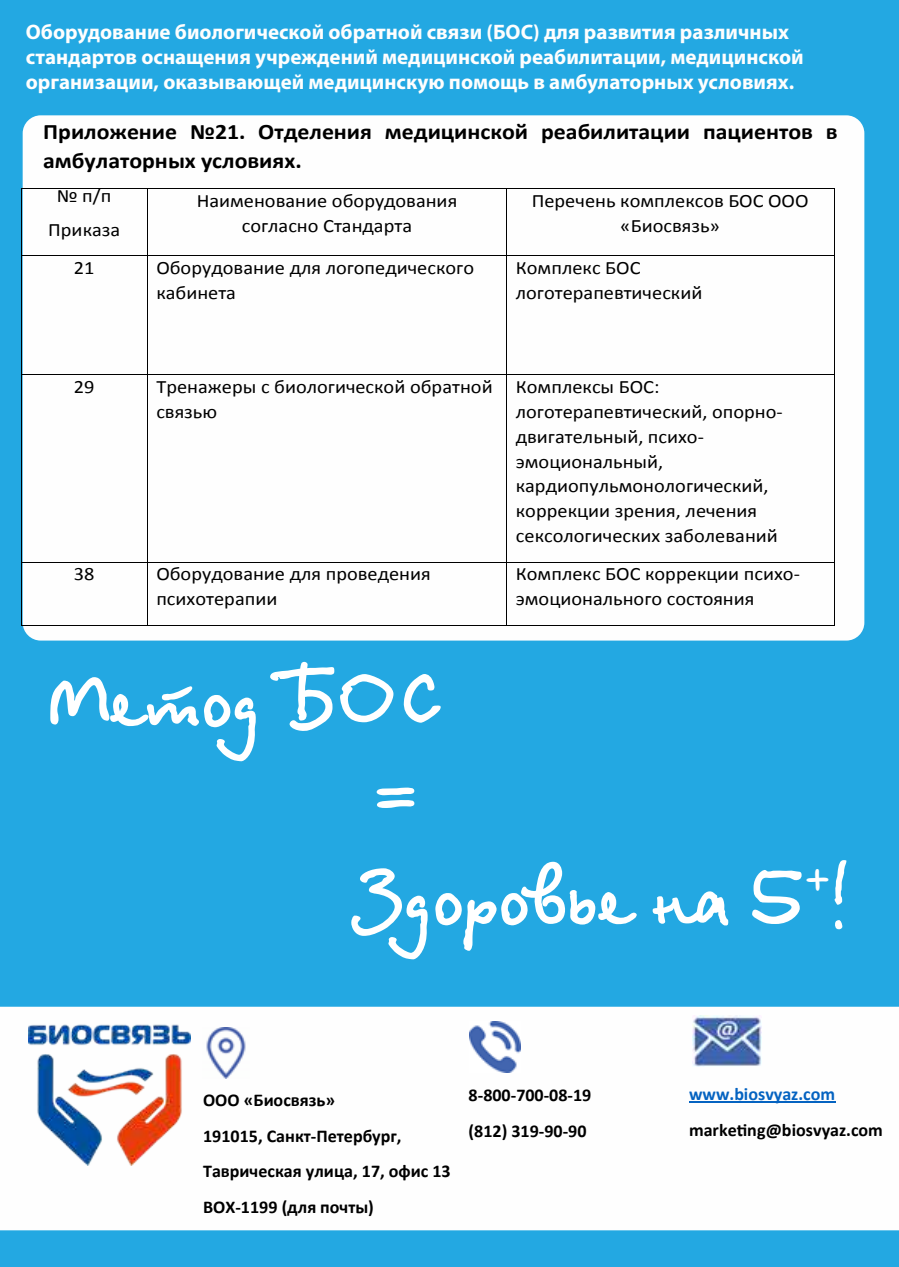
<style>
.page{position:relative;width:899px;height:1267px;background:#fff}
.page>*{position:absolute;margin:0;border:0;box-sizing:border-box;transform-origin:0 0}
.t1{font:700 82.5px/99px "Betina Script C";color:#fff}
.t2{font:700 22.05px/29.1px "Calibri";color:#000;scale:1.08 1}
.t3{font:700 21px/25.2px "Myriad Pro";color:#fefefe}
.t4{font:18.9px/24.9px "Calibri";color:#000;scale:1.08 1}
.t5{font:700 18px/35.7px "Calibri";color:#000}
.t6{font:700 18px "Calibri";color:#0563c1}
</style>
<div class="page">
<div style="left:0;top:0;width:899px;height:1266px;background:#23a8e2"></div>
<div style="left:23px;top:115px;width:841px;height:525px;background:#fefefe;border-radius:18px"></div>
<div style="left:0;top:1006px;width:899px;height:224px;background:#fefefe"></div>
<img style="left:28px;top:1021px;width:162px;height:144px">
<img style="left:203px;top:1027px;width:46px;height:51px">
<img style="left:469px;top:1021px;width:51px;height:51px">
<img style="left:693px;top:1015px;width:69px;height:51px">
<hr style="left:689px;top:1101px;width:146px;height:1px;background:#0563c1">
<hr style="left:22px;top:188px;width:125px;height:1px;background:#000">
<hr style="left:148px;top:188px;width:358px;height:1px;background:#000">
<hr style="left:507px;top:188px;width:327px;height:1px;background:#000">
<hr style="left:21px;top:189px;width:1px;height:66px;background:#000">
<hr style="left:147px;top:189px;width:1px;height:66px;background:#000">
<hr style="left:506px;top:189px;width:1px;height:66px;background:#000">
<hr style="left:834px;top:189px;width:1px;height:66px;background:#000">
<hr style="left:22px;top:255px;width:125px;height:1px;background:#000">
<hr style="left:148px;top:255px;width:358px;height:1px;background:#000">
<hr style="left:507px;top:255px;width:327px;height:1px;background:#000">
<hr style="left:21px;top:256px;width:1px;height:118px;background:#000">
<hr style="left:147px;top:256px;width:1px;height:118px;background:#000">
<hr style="left:506px;top:256px;width:1px;height:118px;background:#000">
<hr style="left:834px;top:256px;width:1px;height:118px;background:#000">
<hr style="left:22px;top:374px;width:125px;height:1px;background:#000">
<hr style="left:148px;top:374px;width:358px;height:1px;background:#000">
<hr style="left:507px;top:374px;width:327px;height:1px;background:#000">
<hr style="left:21px;top:375px;width:1px;height:187px;background:#000">
<hr style="left:147px;top:375px;width:1px;height:187px;background:#000">
<hr style="left:506px;top:375px;width:1px;height:187px;background:#000">
<hr style="left:834px;top:375px;width:1px;height:187px;background:#000">
<hr style="left:22px;top:562px;width:125px;height:1px;background:#000">
<hr style="left:148px;top:562px;width:358px;height:1px;background:#000">
<hr style="left:507px;top:562px;width:327px;height:1px;background:#000">
<hr style="left:21px;top:562px;width:1px;height:63px;background:#000">
<hr style="left:22px;top:625px;width:125px;height:1px;background:#000">
<hr style="left:147px;top:562px;width:1px;height:63px;background:#000">
<hr style="left:148px;top:625px;width:358px;height:1px;background:#000">
<hr style="left:506px;top:562px;width:1px;height:63px;background:#000">
<hr style="left:507px;top:625px;width:327px;height:1px;background:#000">
<hr style="left:834px;top:562px;width:1px;height:63px;background:#000">
<p class="t3" style="left:26px;top:18px;width:779px">Оборудование биологической обратной связи (БОС) для развития различных стандартов оснащения учреждений медицинской реабилитации, медицинской организации, оказывающей медицинскую помощь в амбулаторных условиях.</p>
<p class="t2" style="left:43px;top:117px;width:737px">Приложение №21. Отделения медицинской реабилитации пациентов в амбулаторных условиях.</p>
<p class="t4" style="left:48px;top:178px;width:68px;line-height:34px;text-align:center">№ п/п<br>Приказа</p>
<p class="t4" style="left:197px;top:188px;width:243px;text-align:center">Наименование оборудования согласно Стандарта</p>
<p class="t4" style="left:532px;top:188px;width:258px;text-align:center">Перечень комплексов БОС ООО «Биосвязь»</p>
<p class="t4" style="left:74px;top:255px;width:21px">21</p>
<p class="t4" style="left:156px;top:255px;width:296px">Оборудование для логопедического кабинета</p>
<p class="t4" style="left:516px;top:255px;width:174px">Комплекс БОС логотерапевтический</p>
<p class="t4" style="left:74px;top:374px;width:21px">29</p>
<p class="t4" style="left:156px;top:374px;width:313px">Тренажеры с биологической обратной связью</p>
<p class="t4" style="left:516px;top:374px;width:249px">Комплексы БОС: логотерапевтический, опорно&shy;двигательный, психо&shy;эмоциональный, кардиопульмонологический, коррекции зрения, лечения сексологических заболеваний</p>
<p class="t4" style="left:74px;top:561px;width:21px">38</p>
<p class="t4" style="left:156px;top:561px;width:256px">Оборудование для проведения психотерапии</p>
<p class="t4" style="left:516px;top:561px;width:265px">Комплекс БОС коррекции психо&shy;эмоционального состояния</p>
<h1 class="t1" style="left:356px;top:646px;width:495px;text-indent:-310px">Метод БОС<br>=<br>Здоровье на 5<sup>+</sup>!</h1>
<p class="t5" style="left:203px;top:1082px;width:249px">ООО «Биосвязь»<br>191015, Санкт-Петербург,<br>Таврическая улица, 17, офис 13<br>BOX-1199 (для почты)</p>
<p class="t5" style="left:469px;top:1077px;width:124px">8-800-700-08-19 (812) 319-90-90</p>
<p class="t6" style="left:689px;top:1082px;width:148px">www.biosvyaz.com</p>
<p class="t5" style="left:689px;top:1111px;width:195px">marketing@biosvyaz.com</p>
</div>
